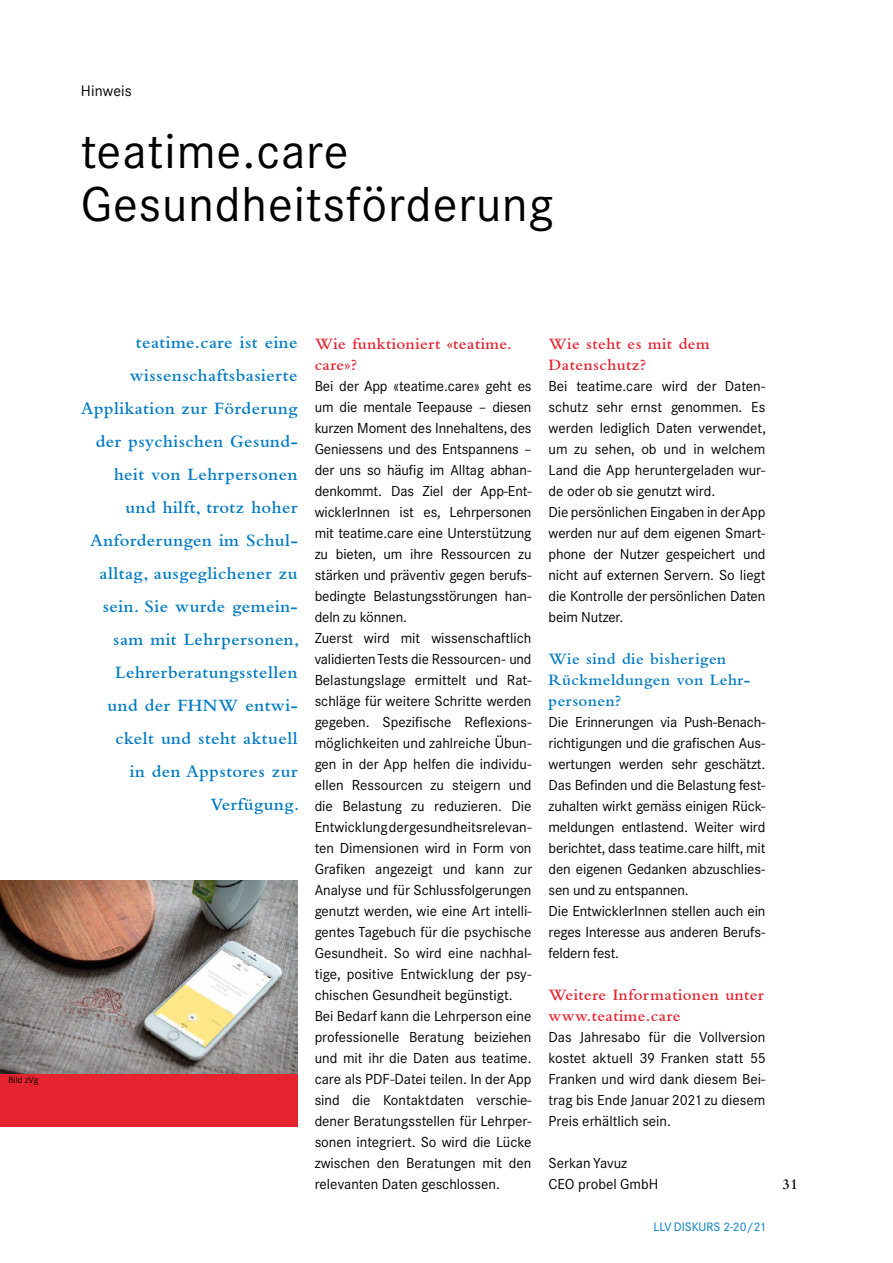
<style>
.page{position:relative;width:893px;height:1263px;background:#fff}
.page>*{position:absolute;margin:0;border:0;box-sizing:border-box;transform-origin:0 0}
.t1{font:48px/52.5px "Corporate SBQ";letter-spacing:.02em;color:#000}
.t2{font:600 18px/33px "Bembo";letter-spacing:.03em;color:#007bc2;text-align:right}
.t3{font:600 16.5px/21px "Bembo";letter-spacing:.03em;color:#e62330}
.t4{font:600 16.5px/21px "Bembo";letter-spacing:.03em;color:#007bc2}
.t5{font:15px "Corporate SBQ";letter-spacing:.01em;color:#000}
.t6{font:600 15px "Bembo";color:#000}
.t7{font:14.25px/21px "Corporate SBQ";letter-spacing:-.01em;color:#000}
.t8{font:12px "Corporate SBQ";color:#007bc2}
.t9{font:9px "Corporate SBQ";color:#000}
</style>
<div class="page">
<div style="left:0;top:1045px;width:298px;height:82px;background:#e62330"></div>
<img style="left:0;top:880px;width:298px;height:193px">
<p class="t9" style="left:8px;top:1074px;width:32px">Bild zVg</p>
<p class="t5" style="left:81px;top:82px;width:53px">Hinweis</p>
<h1 class="t1" style="left:81px;top:126px;width:474px">teatime.care<br>Gesundheitsförderung</h1>
<p class="t2" style="left:81px;top:326px;width:220px">teatime.care ist eine wissenschaftsbasierte<br>Applikation zur Förderung der psychischen Gesund&shy;heit von Lehrpersonen<br>und hilft, trotz hoher<br>Anforderungen im Schul&shy;alltag, ausgeglichener zu sein. Sie wurde gemein&shy;sam mit Lehrpersonen,<br>Lehrerberatungsstellen<br>und der FHNW entwi&shy;ckelt und steht aktuell<br>in den Appstores zur<br>Verfügung.</p>
<p class="t3" style="left:315px;top:333px;width:199px">Wie funktioniert «teatime. care»?</p>
<p class="t7" style="left:315px;top:376px;width:219px">Bei der App «teatime.care» geht es um die mentale Teepause – diesen kurzen Moment des Innehaltens, des Geniessens und des Entspannens – der uns so häufig im Alltag abhan&shy;denkommt. Das Ziel der App-Ent&shy;wicklerInnen ist es, Lehrpersonen mit teatime.care eine Unterstützung zu bieten, um ihre Ressourcen zu stärken und präventiv gegen berufs&shy;bedingte Belastungsstörungen han&shy;deln zu können.<br>Zuerst wird mit wissenschaftlich validierten Tests die Ressourcen- und Belastungslage ermittelt und Rat&shy;schläge für weitere Schritte werden gegeben. Spezifische Reflexions&shy;möglichkeiten und zahlreiche Übun&shy;gen in der App helfen die individu&shy;ellen Ressourcen zu steigern und die Belastung zu reduzieren. Die Entwicklung der gesundheitsrelevan&shy;ten Dimensionen wird in Form von Grafiken angezeigt und kann zur Analyse und für Schlussfolgerungen genutzt werden, wie eine Art intelli&shy;gentes Tagebuch für die psychische Gesundheit. So wird eine nachhal&shy;tige, positive Entwicklung der psy&shy;chischen Gesundheit begünstigt.<br>Bei Bedarf kann die Lehrperson eine professionelle Beratung beiziehen und mit ihr die Daten aus teatime. care als PDF-Datei teilen. In der App sind die Kontaktdaten verschie&shy;dener Beratungsstellen für Lehrper&shy;sonen integriert. So wird die Lücke zwischen den Beratungen mit den relevanten Daten geschlossen.</p>
<p class="t3" style="left:549px;top:333px;width:163px">Wie steht es mit dem<br>Datenschutz?</p>
<p class="t7" style="left:549px;top:376px;width:219px">Bei teatime.care wird der Daten&shy;schutz sehr ernst genommen. Es werden lediglich Daten verwendet, um zu sehen, ob und in welchem<br>Land die App heruntergeladen wur&shy;de oder ob sie genutzt wird.<br>Die persönlichen Eingaben in der App werden nur auf dem eigenen Smart&shy;phone der Nutzer gespeichert und nicht auf externen Servern. So liegt die Kontrolle der persönlichen Daten beim Nutzer.</p>
<p class="t4" style="left:549px;top:648px;width:203px">Wie sind die bisherigen<br>Rückmeldungen von Lehr&shy;personen?</p>
<p class="t7" style="left:549px;top:712px;width:218px">Die Erinnerungen via Push-Benach&shy;richtigungen und die grafischen Aus&shy;wertungen werden sehr geschätzt.<br>Das Befinden und die Belastung fest&shy;zuhalten wirkt gemäss einigen Rück&shy;meldungen entlastend. Weiter wird berichtet, dass teatime.care hilft, mit den eigenen Gedanken abzuschlies&shy;sen und zu entspannen.<br>Die EntwicklerInnen stellen auch ein reges Interesse aus anderen Berufs&shy;feldern fest.</p>
<p class="t3" style="left:549px;top:984px;width:217px">Weitere Informationen unter www.teatime.care</p>
<p class="t7" style="left:549px;top:1027px;width:219px;text-align:justify">Das Jahresabo für die Vollversion kostet aktuell 39 Franken statt 55<br>Franken und wird dank diesem Bei&shy;trag bis Ende Januar 2021 zu diesem Preis erhältlich sein.</p>
<p class="t7" style="left:549px;top:1153px;width:111px">Serkan Yavuz<br>CEO probel GmbH</p>
<p class="t8" style="left:653px;top:1220px;width:114px">LLV DISKURS 2-20/21</p>
<p class="t6" style="left:782px;top:1176px;width:17px">31</p>
</div>
